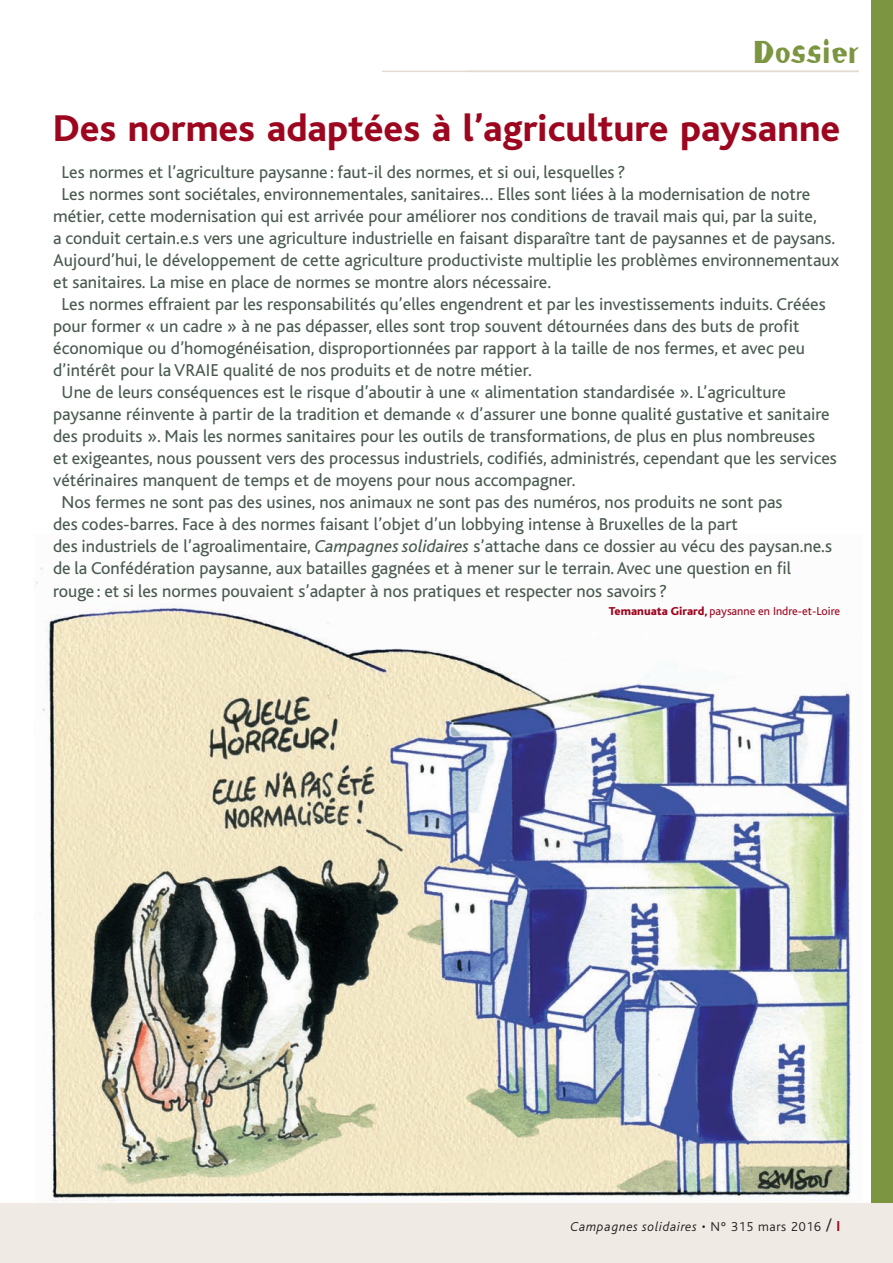
<style>
.page{position:relative;width:893px;height:1263px;background:#fff}
.page>*{position:absolute;margin:0;border:0;box-sizing:border-box;transform-origin:0 0}
.t1{font:800 39px "Bliss";color:#9d061f}
.t2{font:31.5px "Meta Plus Boiled";color:#7b9540;scale:1.04 1}
.t3{font:18px "Bliss";color:#495a4f}
.t4{font:italic 300 13.5px "Bliss";letter-spacing:.05em;color:#231f20}
.t5{font:12px "Bliss";color:#9d061f}
.s1{font-style:italic}
.s2{font-weight:800}
.s3{font-style:normal}
.s4{font-style:normal;font-size:18px}
.s5{font-weight:700;font-style:normal;font-size:15px;color:#9d061f}
</style>
<div class="page">
<div style="left:872px;top:0;width:21px;height:1217px;background:#7b9540"></div>
<hr style="left:382px;top:71px;width:477px;height:1px;background:#e3dcd2">
<img style="left:36px;top:549px;width:815px;height:653px">
<div style="left:0;top:1203px;width:893px;height:60px;background:#efeae3"></div>
<h2 class="t2" style="left:753px;top:38px;width:103px">Dossier</h2>
<h1 class="t1" style="left:53px;top:113px;width:789px">Des normes adaptées à l’agriculture paysanne</h1>
<p class="t3" style="left:62px;top:165px;width:565px">Les normes et l’agriculture paysanne : faut-il des normes, et si oui, lesquelles ?</p>
<p class="t3" style="left:62px;top:187px;width:750px">Les normes sont sociétales, environnementales, sanitaires… Elles sont liées à la modernisation de notre</p>
<p class="t3" style="left:53px;top:209px;width:765px">métier, cette modernisation qui est arrivée pour améliorer nos conditions de travail mais qui, par la suite,</p>
<p class="t3" style="left:53px;top:231px;width:783px">a conduit certain.e.s vers une agriculture industrielle en faisant disparaître tant de paysannes et de paysans.</p>
<p class="t3" style="left:53px;top:253px;width:787px">Aujourd’hui, le développement de cette agriculture productiviste multiplie les problèmes environnementaux</p>
<p class="t3" style="left:53px;top:275px;width:499px">et sanitaires. La mise en place de normes se montre alors nécessaire.</p>
<p class="t3" style="left:62px;top:297px;width:765px">Les normes effraient par les responsabilités qu’elles engendrent et par les investissements induits. Créées</p>
<p class="t3" style="left:53px;top:319px;width:748px">pour former « un cadre » à ne pas dépasser, elles sont trop souvent détournées dans des buts de profit</p>
<p class="t3" style="left:53px;top:341px;width:753px">économique ou d’homogénéisation, disproportionnées par rapport à la taille de nos fermes, et avec peu</p>
<p class="t3" style="left:53px;top:363px;width:480px">d’intérêt pour la VRAIE qualité de nos produits et de notre métier.</p>
<p class="t3" style="left:62px;top:385px;width:726px">Une de leurs conséquences est le risque d’aboutir à une « alimentation standardisée ». L’agriculture</p>
<p class="t3" style="left:53px;top:407px;width:778px">paysanne réinvente à partir de la tradition et demande « d’assurer une bonne qualité gustative et sanitaire</p>
<p class="t3" style="left:53px;top:429px;width:763px">des produits ». Mais les normes sanitaires pour les outils de transformations, de plus en plus nombreuses</p>
<p class="t3" style="left:53px;top:451px;width:785px">et exigeantes, nous poussent vers des processus industriels, codifiés, administrés, cependant que les services</p>
<p class="t3" style="left:53px;top:473px;width:524px">vétérinaires manquent de temps et de moyens pour nous accompagner.</p>
<p class="t3" style="left:62px;top:496px;width:722px">Nos fermes ne sont pas des usines, nos animaux ne sont pas des numéros, nos produits ne sont pas</p>
<p class="t3" style="left:53px;top:518px;width:686px">des codes-barres. Face à des normes faisant l’objet d’un lobbying intense à Bruxelles de la part</p>
<p class="t3" style="left:53px;top:540px;width:780px">des industriels de l’agroalimentaire, <span class="s1">Campagnes solidaires</span> s’attache dans ce dossier au vécu des paysan.ne.s</p>
<p class="t3" style="left:53px;top:562px;width:739px">de la Confédération paysanne, aux batailles gagnées et à mener sur le terrain. Avec une question en fil</p>
<p class="t3" style="left:53px;top:584px;width:615px">rouge : et si les normes pouvaient s’adapter à nos pratiques et respecter nos savoirs ?</p>
<p class="t5" style="left:609px;top:606px;width:233px"><span class="s2">Temanuata Girard,</span> paysanne en Indre-et-Loire</p>
<p class="t4" style="left:571px;top:1221px;width:271px">Campagnes solidaires <span class="s3">• N° 315 mars 2016</span> <span class="s4">/</span> <span class="s5">I</span></p>
</div>
